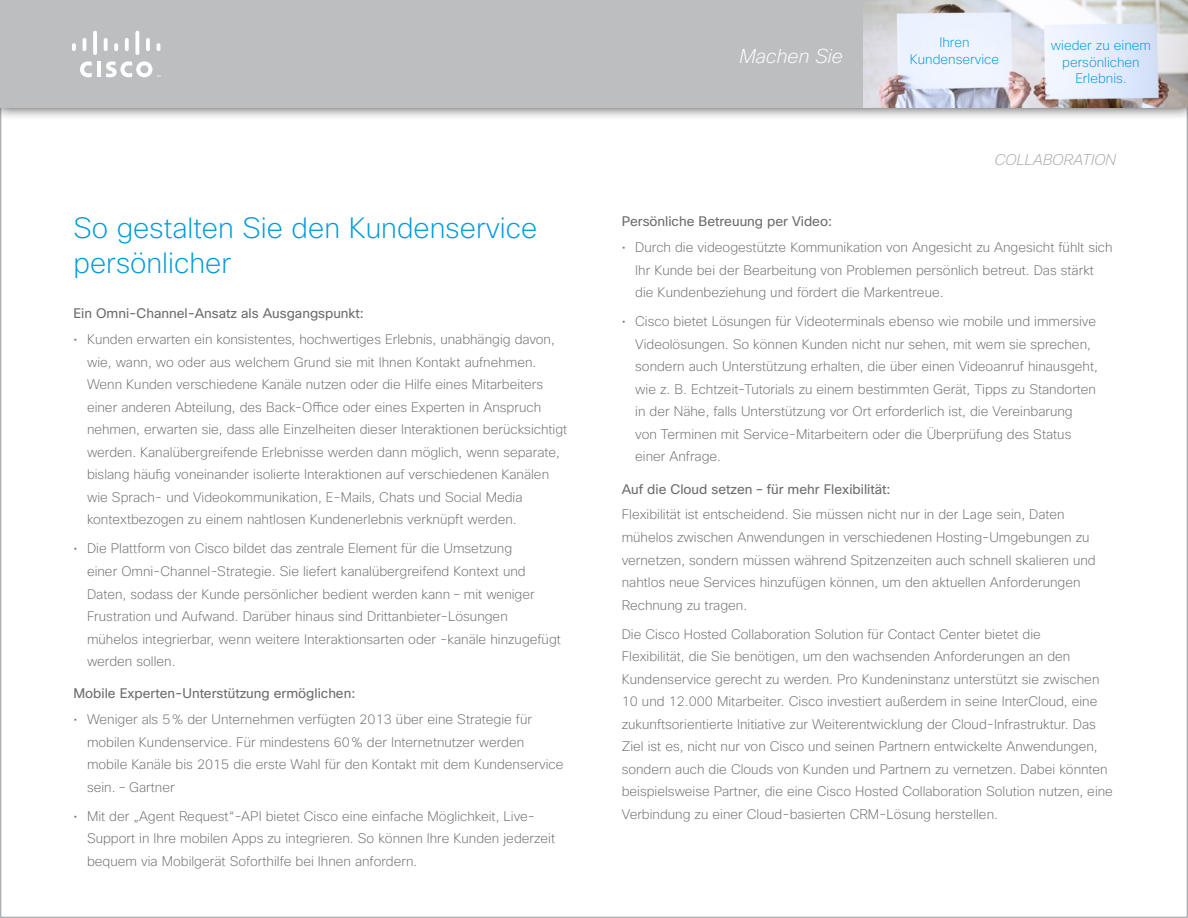
<style>
.page{position:relative;width:1188px;height:918px;background:#fff}
.page>*{position:absolute;margin:0;border:0;box-sizing:border-box;transform-origin:0 0}
.t1{font:200 28.5px/34.5px "Cisco Sans";color:#009cdb}
.t2{font:italic 200 19.5px "Cisco Sans";color:#fff}
.t3{font:italic 200 15px "Cisco Sans";color:#a7a9ac}
.t4{font:200 13.5px/22.5px "Cisco Sans";color:#6d6e71}
.t5{font:13.5px "Cisco Sans";color:#6d6e71}
.t6{font:200 13.5px/16.2px "Cisco Sans";color:#009cdb;text-align:center}
</style>
<div class="page">
<div style="left:0;top:0;width:1188px;height:121px;background:#000;opacity:.75"></div>
<div style="left:0;top:0;width:1188px;height:108px;background:#bcbec0"></div>
<hr style="left:97px;top:62px;width:4px;height:15px;background:#fff">
<svg style="left:80px;top:61px;width:12px;height:16px"></svg>
<svg style="left:72px;top:43px;width:4px;height:8px"></svg>
<svg style="left:83px;top:38px;width:3px;height:13px"></svg>
<hr style="left:93px;top:31px;width:4px;height:24px;background:#fff;border-radius:2px">
<svg style="left:104px;top:38px;width:4px;height:13px"></svg>
<svg style="left:114px;top:43px;width:4px;height:8px"></svg>
<svg style="left:125px;top:38px;width:4px;height:13px"></svg>
<svg style="left:135px;top:31px;width:4px;height:24px"></svg>
<hr style="left:146px;top:38px;width:4px;height:13px;background:#fff;border-radius:2px">
<svg style="left:157px;top:43px;width:3px;height:8px"></svg>
<svg style="left:106px;top:61px;width:54px;height:16px"></svg>
<img style="left:864px;top:0;width:324px;height:108px">
<h1 class="t1" style="left:74px;top:211px;width:466px">So gestalten Sie den Kundenservice persönlicher</h1>
<p class="t5" style="left:74px;top:305px;width:292px">Ein Omni-Channel-Ansatz als Ausgangspunkt:</p>
<p class="t4" style="left:87px;top:328px;width:482px;text-indent:-14px">• Kunden erwarten ein konsistentes, hochwertiges Erlebnis, unabhängig davon, wie, wann, wo oder aus welchem Grund sie mit Ihnen Kontakt aufnehmen.<br>Wenn Kunden verschiedene Kanäle nutzen oder die Hilfe eines Mitarbeiters einer anderen Abteilung, des Back-Office oder eines Experten in Anspruch nehmen, erwarten sie, dass alle Einzelheiten dieser Interaktionen berücksichtigt werden. Kanalübergreifende Erlebnisse werden dann möglich, wenn separate, bislang häufig voneinander isolierte Interaktionen auf verschiedenen Kanälen wie Sprach- und Videokommunikation, E-Mails, Chats und Social Media kontextbezogen zu einem nahtlosen Kundenerlebnis verknüpft werden.</p>
<p class="t4" style="left:87px;top:537px;width:475px;text-indent:-14px">• Die Plattform von Cisco bildet das zentrale Element für die Umsetzung<br>einer Omni-Channel-Strategie. Sie liefert kanalübergreifend Kontext und Daten, sodass der Kunde persönlicher bedient werden kann – mit weniger Frustration und Aufwand. Darüber hinaus sind Drittanbieter-Lösungen mühelos integrierbar, wenn weitere Interaktionsarten oder -kanäle hinzugefügt werden sollen.</p>
<p class="t5" style="left:74px;top:685px;width:284px">Mobile Experten-Unterstützung ermöglichen:</p>
<p class="t4" style="left:87px;top:708px;width:478px;text-indent:-14px">• Weniger als 5% der Unternehmen verfügten 2013 über eine Strategie für mobilen Kundenservice. Für mindestens 60% der Internetnutzer werden mobile Kanäle bis 2015 die erste Wahl für den Kontakt mit dem Kundenservice sein. – Gartner</p>
<p class="t4" style="left:87px;top:805px;width:470px;text-indent:-14px">• Mit der „Agent Request“-API bietet Cisco eine einfache Möglichkeit, Live-<br>Support in Ihre mobilen Apps zu integrieren. So können Ihre Kunden jederzeit bequem via Mobilgerät Soforthilfe bei Ihnen anfordern.</p>
<h2 class="t2" style="left:739px;top:44px;width:105px">Machen Sie</h2>
<p class="t6" style="left:910px;top:34px;width:91px">Ihren<br>Kundenservice</p>
<p class="t6" style="left:1051px;top:37px;width:102px">wieder zu einem persönlichen<br>Erlebnis.</p>
<p class="t3" style="left:995px;top:150px;width:123px">COLLABORATION</p>
<p class="t5" style="left:622px;top:213px;width:212px">Persönliche Betreuung per Video:</p>
<p class="t4" style="left:635px;top:236px;width:479px;text-indent:-14px">• Durch die videogestützte Kommunikation von Angesicht zu Angesicht fühlt sich<br>Ihr Kunde bei der Bearbeitung von Problemen persönlich betreut. Das stärkt die Kundenbeziehung und fördert die Markentreue.</p>
<p class="t4" style="left:635px;top:310px;width:464px;text-indent:-14px">• Cisco bietet Lösungen für Videoterminals ebenso wie mobile und immersive Videolösungen. So können Kunden nicht nur sehen, mit wem sie sprechen, sondern auch Unterstützung erhalten, die über einen Videoanruf hinausgeht, wie z. B. Echtzeit-Tutorials zu einem bestimmten Gerät, Tipps zu Standorten in der Nähe, falls Unterstützung vor Ort erforderlich ist, die Vereinbarung<br>von Terminen mit Service-Mitarbeitern oder die Überprüfung des Status einer Anfrage.</p>
<p class="t5" style="left:622px;top:480px;width:270px">Auf die Cloud setzen – für mehr Flexibilität:</p>
<p class="t4" style="left:622px;top:503px;width:475px">Flexibilität ist entscheidend. Sie müssen nicht nur in der Lage sein, Daten mühelos zwischen Anwendungen in verschiedenen Hosting-Umgebungen zu vernetzen, sondern müssen während Spitzenzeiten auch schnell skalieren und nahtlos neue Services hinzufügen können, um den aktuellen Anforderungen Rechnung zu tragen.</p>
<p class="t4" style="left:622px;top:623px;width:493px">Die Cisco Hosted Collaboration Solution für Contact Center bietet die<br>Flexibilität, die Sie benötigen, um den wachsenden Anforderungen an den Kundenservice gerecht zu werden. Pro Kundeninstanz unterstützt sie zwischen 10 und 12.000 Mitarbeiter. Cisco investiert außerdem in seine InterCloud, eine zukunftsorientierte Initiative zur Weiterentwicklung der Cloud-Infrastruktur. Das Ziel ist es, nicht nur von Cisco und seinen Partnern entwickelte Anwendungen, sondern auch die Clouds von Kunden und Partnern zu vernetzen. Dabei könnten beispielsweise Partner, die eine Cisco Hosted Collaboration Solution nutzen, eine Verbindung zu einer Cloud-basierten CRM-Lösung herstellen.</p>
</div>
